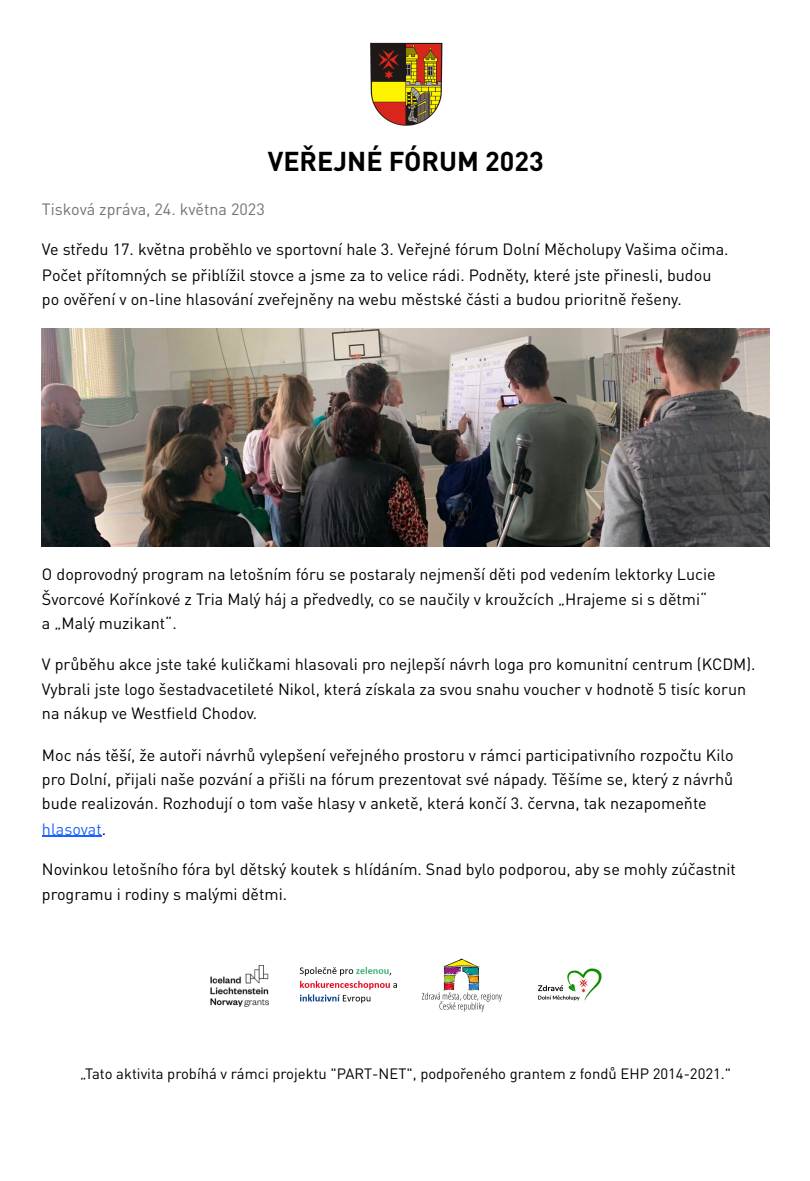
<style>
.page{position:relative;width:810px;height:1181px;background:#fff}
.page>*{position:absolute;margin:0;border:0;box-sizing:border-box;transform-origin:0 0}
.t1{font:700 27px "DIN Pro";color:#000}
.t2{font:16.2px/24.8px "DIN Pro";color:#000}
.t3{font:16.2px "DIN Pro";color:#737373}
.t4{font:14.85px "DIN Pro";color:#000}
.s1{color:#1a62ff}
</style>
<div class="page">
<hr style="left:42px;top:835px;width:60px;height:1px;background:#1a62ff">
<img style="left:370px;top:42px;width:72px;height:84px">
<img style="left:42px;top:328px;width:728px;height:218px">
<img style="left:210px;top:965px;width:58px;height:41px">
<img style="left:421px;top:959px;width:81px;height:53px">
<img style="left:538px;top:968px;width:64px;height:33px">
<img style="left:299px;top:967px;width:98px;height:37px">
<p class="t1" style="left:268px;top:143px;width:278px">VEŘEJNÉ FÓRUM 2023</p>
<p class="t3" style="left:42px;top:198px;width:224px">Tisková zpráva, 24. května 2023</p>
<p class="t2" style="left:42px;top:236px;width:688px">Ve středu 17. května proběhlo ve sportovní hale 3. Veřejné fórum Dolní Měcholupy Vašima očima.<br>Počet přítomných se přiblížil stovce a jsme za to velice rádi. Podněty, které jste přinesli, budou po ověření v on-line hlasování zveřejněny na webu městské části a budou prioritně řešeny.</p>
<p class="t2" style="left:42px;top:561px;width:675px">O doprovodný program na letošním fóru se postaraly nejmenší děti pod vedením lektorky Lucie<br>Švorcové Kořínkové z Tria Malý háj a předvedly, co se naučily v kroužcích „Hrajeme si s dětmi“ a „Malý muzikant“.</p>
<p class="t2" style="left:42px;top:651px;width:715px">V průběhu akce jste také kuličkami hlasovali pro nejlepší návrh loga pro komunitní centrum (KCDM).<br>Vybrali jste logo šestadvacetileté Nikol, která získala za svou snahu voucher v hodnotě 5 tisíc korun na nákup ve Westfield Chodov.</p>
<p class="t2" style="left:42px;top:742px;width:693px">Moc nás těší, že autoři návrhů vylepšení veřejného prostoru v rámci participativního rozpočtu Kilo pro Dolní, přijali naše pozvání a přišli na fórum prezentovat své nápady. Těšíme se, který z návrhů bude realizován. Rozhodují o tom vaše hlasy v anketě, která končí 3. června, tak nezapomeňte <span class="s1">hlasovat</span>.</p>
<p class="t2" style="left:42px;top:855px;width:695px;line-height:25.2px">Novinkou letošního fóra byl dětský koutek s hlídáním. Snad bylo podporou, aby se mohly zúčastnit programu i rodiny s malými dětmi.</p>
<p class="t4" style="left:80px;top:1063px;width:652px">„Tato aktivita probíhá v rámci projektu "PART-NET", podpořeného grantem z fondů EHP 2014-2021."</p>
</div>
